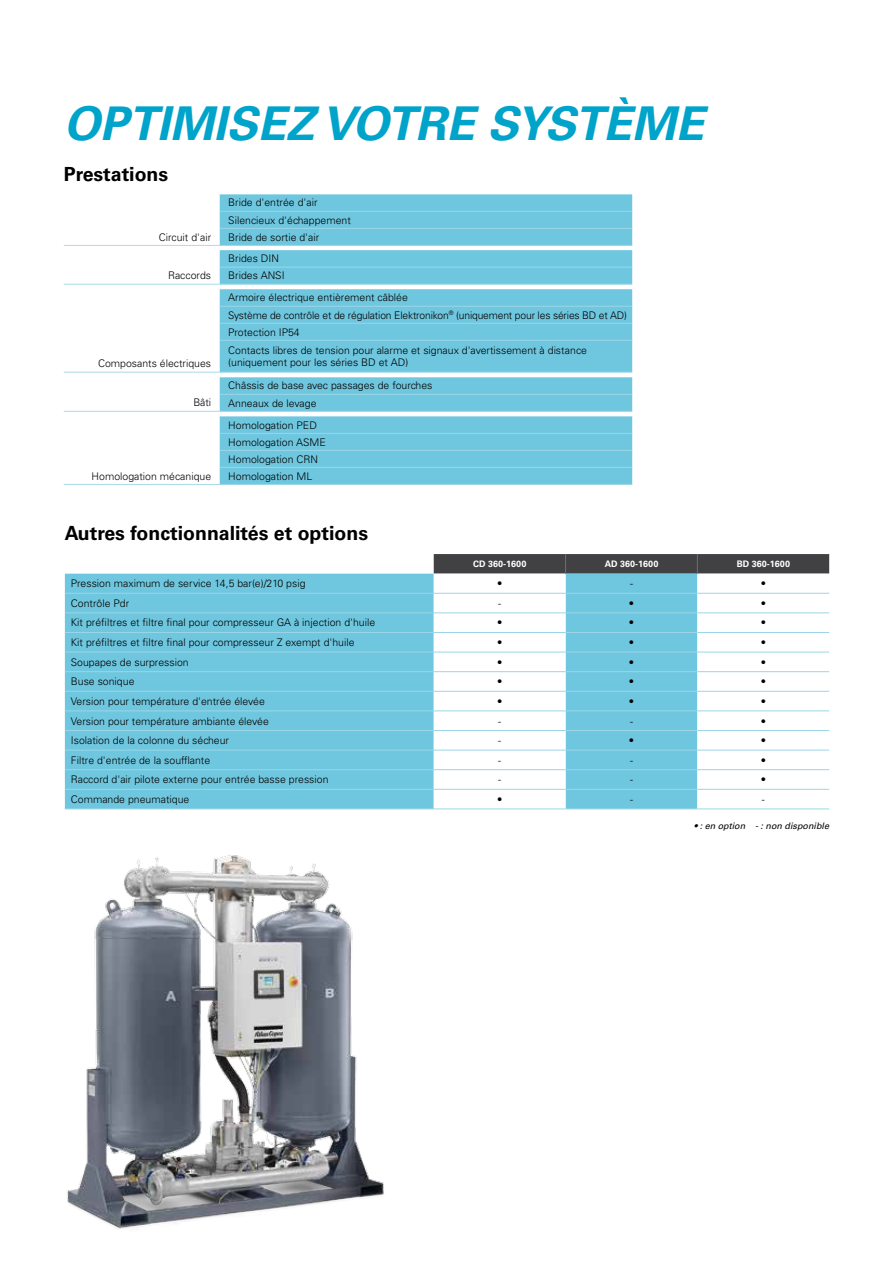
<style>
.page{position:relative;width:893px;height:1263px;background:#fff}
.page>*{position:absolute;margin:0;border:0;box-sizing:border-box;transform-origin:0 0}
.t1{font:italic 700 46.5px "Univers LT Std";color:#00a3c9}
.t2{font:700 19.5px "Univers LT Std";color:#000}
.t3{font:300 10.5px/17.1px "Univers LT Std";color:#000}
.t4{font:700 9px "Univers LT Std";color:#fff}
.t5{font:italic 9px "Univers LT Std";color:#000}
</style>
<div class="page">
<img style="left:67px;top:855px;width:317px;height:374px">
<hr style="left:64px;top:284px;width:156px;height:1px;background:#a9dbe9">
<hr style="left:64px;top:411px;width:156px;height:1px;background:#a9dbe9">
<hr style="left:64px;top:372px;width:156px;height:1px;background:#a9dbe9">
<hr style="left:64px;top:484px;width:156px;height:1px;background:#a9dbe9">
<hr style="left:220px;top:484px;width:412px;height:1px;background:#9bd6e6">
<svg style="left:220px;top:194px;width:412px;height:290px;background:#79cbe1"></svg>
<hr style="left:64px;top:245px;width:156px;height:1px;background:#a9dbe9">
<hr style="left:220px;top:211px;width:412px;height:1px;background:#9bd6e6">
<hr style="left:220px;top:228px;width:412px;height:1px;background:#9bd6e6">
<hr style="left:220px;top:245px;width:412px;height:1px;background:#9bd6e6">
<div style="left:65px;top:574px;width:369px;height:234px;background:#6fc7df"></div>
<svg style="left:434px;top:574px;width:395px;height:234px"></svg>
<hr style="left:65px;top:593px;width:369px;height:1px;background:#9bd6e6">
<hr style="left:434px;top:593px;width:132px;height:1px;background:#9bd6e6">
<hr style="left:566px;top:593px;width:131px;height:1px;background:#9bd6e6">
<hr style="left:697px;top:593px;width:132px;height:1px;background:#9bd6e6">
<hr style="left:65px;top:612px;width:369px;height:1px;background:#9bd6e6">
<hr style="left:434px;top:612px;width:132px;height:1px;background:#9bd6e6">
<hr style="left:566px;top:612px;width:131px;height:1px;background:#9bd6e6">
<hr style="left:697px;top:612px;width:132px;height:1px;background:#9bd6e6">
<hr style="left:65px;top:632px;width:369px;height:1px;background:#9bd6e6">
<hr style="left:434px;top:632px;width:132px;height:1px;background:#9bd6e6">
<hr style="left:566px;top:632px;width:131px;height:1px;background:#9bd6e6">
<hr style="left:697px;top:632px;width:132px;height:1px;background:#9bd6e6">
<hr style="left:65px;top:652px;width:369px;height:1px;background:#9bd6e6">
<hr style="left:434px;top:652px;width:132px;height:1px;background:#9bd6e6">
<hr style="left:566px;top:652px;width:131px;height:1px;background:#9bd6e6">
<hr style="left:697px;top:652px;width:132px;height:1px;background:#9bd6e6">
<hr style="left:65px;top:671px;width:369px;height:1px;background:#9bd6e6">
<hr style="left:434px;top:671px;width:132px;height:1px;background:#9bd6e6">
<hr style="left:566px;top:671px;width:131px;height:1px;background:#9bd6e6">
<hr style="left:697px;top:671px;width:132px;height:1px;background:#9bd6e6">
<hr style="left:65px;top:691px;width:369px;height:1px;background:#9bd6e6">
<hr style="left:434px;top:691px;width:132px;height:1px;background:#9bd6e6">
<hr style="left:566px;top:691px;width:131px;height:1px;background:#9bd6e6">
<hr style="left:697px;top:691px;width:132px;height:1px;background:#9bd6e6">
<hr style="left:65px;top:710px;width:369px;height:1px;background:#9bd6e6">
<hr style="left:434px;top:710px;width:132px;height:1px;background:#9bd6e6">
<hr style="left:566px;top:710px;width:131px;height:1px;background:#9bd6e6">
<hr style="left:697px;top:710px;width:132px;height:1px;background:#9bd6e6">
<hr style="left:65px;top:730px;width:369px;height:1px;background:#9bd6e6">
<hr style="left:434px;top:730px;width:132px;height:1px;background:#9bd6e6">
<hr style="left:566px;top:730px;width:131px;height:1px;background:#9bd6e6">
<hr style="left:697px;top:730px;width:132px;height:1px;background:#9bd6e6">
<hr style="left:65px;top:750px;width:369px;height:1px;background:#9bd6e6">
<hr style="left:434px;top:750px;width:132px;height:1px;background:#9bd6e6">
<hr style="left:566px;top:750px;width:131px;height:1px;background:#9bd6e6">
<hr style="left:697px;top:750px;width:132px;height:1px;background:#9bd6e6">
<hr style="left:65px;top:769px;width:369px;height:1px;background:#9bd6e6">
<hr style="left:434px;top:769px;width:132px;height:1px;background:#9bd6e6">
<hr style="left:566px;top:769px;width:131px;height:1px;background:#9bd6e6">
<hr style="left:697px;top:769px;width:132px;height:1px;background:#9bd6e6">
<hr style="left:65px;top:789px;width:369px;height:1px;background:#9bd6e6">
<hr style="left:65px;top:808px;width:369px;height:1px;background:#9bd6e6">
<hr style="left:434px;top:789px;width:132px;height:1px;background:#9bd6e6">
<hr style="left:434px;top:808px;width:132px;height:1px;background:#9bd6e6">
<hr style="left:566px;top:789px;width:131px;height:1px;background:#9bd6e6">
<hr style="left:566px;top:808px;width:131px;height:1px;background:#9bd6e6">
<hr style="left:697px;top:789px;width:132px;height:1px;background:#9bd6e6">
<hr style="left:697px;top:808px;width:132px;height:1px;background:#9bd6e6">
<svg style="left:434px;top:554px;width:395px;height:20px;background:#464547"></svg>
<h1 class="t1" style="left:64px;top:96px;width:642px">OPTIMISEZ VOTRE SYSTÈME</h1>
<h2 class="t2" style="left:64px;top:162px;width:106px">Prestations</h2>
<p class="t3" style="left:159px;top:228px;width:54px">Circuit d'air</p>
<p class="t3" style="left:168px;top:267px;width:45px">Raccords</p>
<p class="t3" style="left:98px;top:355px;width:115px">Composants électriques</p>
<p class="t3" style="left:193px;top:394px;width:19px">Bâti</p>
<p class="t3" style="left:92px;top:467px;width:121px">Homologation mécanique</p>
<p class="t3" style="left:228px;top:194px;width:124px">Bride d'entrée d'air<br>Silencieux d'échappement<br>Bride de sortie d'air</p>
<p class="t3" style="left:228px;top:250px;width:58px">Brides DIN<br>Brides ANSI</p>
<p class="t3" style="left:228px;top:289px;width:400px">Armoire électrique entièrement câblée<br>Système de contrôle et de régulation Elektronikon<sup>®</sup> (uniquement pour les séries BD et AD)<br>Protection IP54</p>
<p class="t3" style="left:228px;top:344px;width:360px;line-height:12.6px">Contacts libres de tension pour alarme et signaux d'avertissement à distance (uniquement pour les séries BD et AD)</p>
<p class="t3" style="left:228px;top:377px;width:206px">Châssis de base avec passages de fourches<br>Anneaux de levage</p>
<p class="t3" style="left:228px;top:416px;width:99px">Homologation PED<br>Homologation ASME<br>Homologation CRN<br>Homologation ML</p>
<h2 class="t2" style="left:65px;top:522px;width:305px">Autres fonctionnalités et options</h2>
<p class="t4" style="left:473px;top:559px;width:55px">CD 360-1600</p>
<p class="t4" style="left:605px;top:559px;width:55px">AD 360-1600</p>
<p class="t4" style="left:737px;top:559px;width:55px">BD 360-1600</p>
<p class="t3" style="left:71px;top:575px;width:236px">Pression maximum de service 14,5 bar(e)/210 psig</p>
<p class="t3" style="left:497px;top:575px;width:7px">•</p>
<p class="t3" style="left:630px;top:575px;width:4px">-</p>
<p class="t3" style="left:761px;top:575px;width:7px">•</p>
<p class="t3" style="left:71px;top:595px;width:60px">Contrôle Pdr</p>
<p class="t3" style="left:498px;top:595px;width:4px">-</p>
<p class="t3" style="left:629px;top:595px;width:7px">•</p>
<p class="t3" style="left:761px;top:595px;width:7px">•</p>
<p class="t3" style="left:71px;top:614px;width:306px">Kit préfiltres et filtre final pour compresseur GA à injection d'huile</p>
<p class="t3" style="left:497px;top:614px;width:7px">•</p>
<p class="t3" style="left:629px;top:614px;width:7px">•</p>
<p class="t3" style="left:761px;top:614px;width:7px">•</p>
<p class="t3" style="left:71px;top:634px;width:285px">Kit préfiltres et filtre final pour compresseur Z exempt d'huile</p>
<p class="t3" style="left:497px;top:634px;width:7px">•</p>
<p class="t3" style="left:629px;top:634px;width:7px">•</p>
<p class="t3" style="left:761px;top:634px;width:7px">•</p>
<p class="t3" style="left:71px;top:653px;width:119px">Soupapes de surpression</p>
<p class="t3" style="left:497px;top:653px;width:7px">•</p>
<p class="t3" style="left:629px;top:653px;width:7px">•</p>
<p class="t3" style="left:761px;top:653px;width:7px">•</p>
<p class="t3" style="left:71px;top:673px;width:65px">Buse sonique</p>
<p class="t3" style="left:497px;top:673px;width:7px">•</p>
<p class="t3" style="left:629px;top:673px;width:7px">•</p>
<p class="t3" style="left:761px;top:673px;width:7px">•</p>
<p class="t3" style="left:71px;top:693px;width:196px">Version pour température d'entrée élevée</p>
<p class="t3" style="left:497px;top:693px;width:7px">•</p>
<p class="t3" style="left:629px;top:693px;width:7px">•</p>
<p class="t3" style="left:761px;top:693px;width:7px">•</p>
<p class="t3" style="left:71px;top:712px;width:200px">Version pour température ambiante élevée</p>
<p class="t3" style="left:498px;top:712px;width:4px">-</p>
<p class="t3" style="left:630px;top:712px;width:4px">-</p>
<p class="t3" style="left:761px;top:712px;width:7px">•</p>
<p class="t3" style="left:71px;top:732px;width:160px">Isolation de la colonne du sécheur</p>
<p class="t3" style="left:498px;top:732px;width:4px">-</p>
<p class="t3" style="left:629px;top:732px;width:7px">•</p>
<p class="t3" style="left:761px;top:732px;width:7px">•</p>
<p class="t3" style="left:71px;top:751px;width:141px">Filtre d'entrée de la soufflante</p>
<p class="t3" style="left:498px;top:751px;width:4px">-</p>
<p class="t3" style="left:630px;top:751px;width:4px">-</p>
<p class="t3" style="left:761px;top:751px;width:7px">•</p>
<p class="t3" style="left:71px;top:771px;width:259px">Raccord d'air pilote externe pour entrée basse pression</p>
<p class="t3" style="left:498px;top:771px;width:4px">-</p>
<p class="t3" style="left:630px;top:771px;width:4px">-</p>
<p class="t3" style="left:761px;top:771px;width:7px">•</p>
<p class="t3" style="left:71px;top:791px;width:120px">Commande pneumatique</p>
<p class="t3" style="left:497px;top:791px;width:7px">•</p>
<p class="t3" style="left:630px;top:791px;width:4px">-</p>
<p class="t3" style="left:762px;top:791px;width:4px">-</p>
<p class="t5" style="left:694px;top:820px;width:136px">• : en option - : non disponible</p>
</div>
